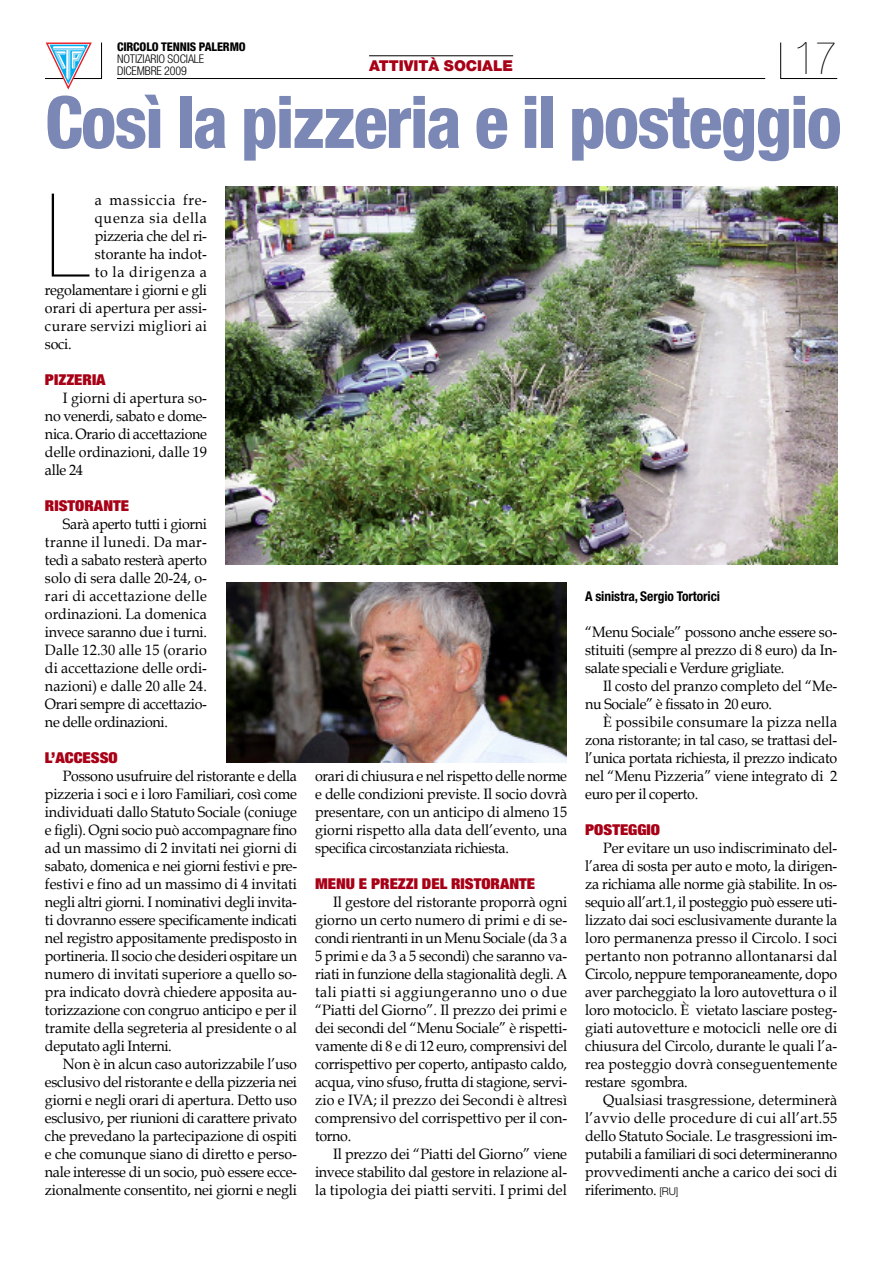
<style>
.page{position:relative;width:893px;height:1263px;background:#fff}
.page>*{position:absolute;margin:0;border:0;box-sizing:border-box;transform-origin:0 0}
.t1{font:900 condensed 116.1px "Helvetica Neue";color:#000}
.t2{font:800 condensed 72px "Helvetica Neue";letter-spacing:-.025em;color:#7b88b6}
.t3{font:900 condensed 45px "Helvetica Neue";color:#000}
.t4{font:15px/18px "Book Antiqua";letter-spacing:-.005em;color:#000;text-align:justify;scale:.95 1}
.t5{font:900 expanded 15px "Helvetica Neue";color:#a80016;scale:1.1 1}
.t6{font:15px "Book Antiqua";letter-spacing:.055em;color:#000;scale:.95 1}
.t7{font:15px "Book Antiqua";letter-spacing:.025em;color:#000;scale:.95 1}
.t8{font:900 15px "Helvetica Neue";color:#a80016}
.t9{font:700 condensed 13.5px "Helvetica Neue";letter-spacing:-.005em;color:#000}
.t10{font:300 condensed 12px/12px "Helvetica Neue";letter-spacing:-.01em;color:#000}
.t11{font:800 condensed 12px "Helvetica Neue";letter-spacing:-.01em;color:#000}
.s1{font-family:"Helvetica Neue";font-weight:300;font-size:10.5px}
</style>
<div class="page">
<svg style="left:780px;top:42px;width:58px;height:37px"></svg>
<svg style="left:45px;top:42px;width:57px;height:47px"></svg>
<hr style="left:117px;top:78px;width:648px;height:1px;background:#000">
<hr style="left:369px;top:55px;width:144px;height:1px;background:#000">
<img style="left:225px;top:187px;width:612px;height:378px">
<img style="left:226px;top:583px;width:340px;height:180px">
<h3 class="t3" style="left:794px;top:42px;width:44px">17</h3>
<p class="t11" style="left:117px;top:43px;width:130px">CIRCOLO TENNIS PALERMO</p>
<p class="t10" style="left:117px;top:54px;width:89px">NOTIZIARIO SOCIALE<br>DICEMBRE 2009</p>
<p class="t8" style="left:369px;top:61px;width:146px">ATTIVITÀ SOCIALE</p>
<h2 class="t2" style="left:45px;top:97px;width:798px">Così la pizzeria e il posteggio</h2>
<h1 class="t1" style="left:45px;top:194px;width:49px">L</h1>
<p class="t6" style="left:95px;top:191px;width:120px">a massiccia fre-</p>
<p class="t6" style="left:95px;top:209px;width:120px">quenza sia della</p>
<p class="t4" style="left:95px;top:227px;width:120px">pizzeria che del ri-</p>
<p class="t4" style="left:95px;top:245px;width:120px">storante ha indot-</p>
<p class="t6" style="left:95px;top:263px;width:120px">to la dirigenza a</p>
<p class="t4" style="left:45px;top:281px;width:172px">regolamentare i giorni e gli</p>
<p class="t4" style="left:45px;top:299px;width:172px">orari di apertura per assi-</p>
<p class="t7" style="left:45px;top:317px;width:172px">curare servizi migliori ai</p>
<p class="t4" style="left:45px;top:335px;width:30px">soci.</p>
<p class="t5" style="left:45px;top:374px;width:57px">PIZZERIA</p>
<p class="t4" style="left:45px;top:389px;width:172px;text-indent:18px">I giorni di apertura so&shy;no venerdi, sabato e dome&shy;nica. Orario di accettazione delle ordinazioni, dalle 19 alle 24</p>
<p class="t5" style="left:45px;top:500px;width:78px">RISTORANTE</p>
<p class="t4" style="left:45px;top:515px;width:172px;text-indent:18px">Sarà aperto tutti i giorni tranne il lunedi. Da mar&shy;tedì a sabato resterà aperto solo di sera dalle 20-24, o&shy;rari di accettazione delle ordinazioni. La domenica invece saranno due i turni.<br>Dalle 12.30 alle 15 (orario di accettazione delle ordi&shy;nazioni) e dalle 20 alle 24.<br>Orari sempre di accettazio&shy;ne delle ordinazioni.</p>
<p class="t5" style="left:45px;top:752px;width:68px">L’ACCESSO</p>
<p class="t4" style="left:45px;top:767px;width:267px;text-indent:18px">Possono usufruire del ristorante e della pizzeria i soci e i loro Familiari, così come individuati dallo Statuto Sociale (coniuge e figli). Ogni socio può accompagnare fino ad un massimo di 2 invitati nei giorni di sabato, domenica e nei giorni festivi e pre&shy;festivi e fino ad un massimo di 4 invitati negli altri giorni. I nominativi degli invita&shy;ti dovranno essere specificamente indicati nel registro appositamente predisposto in portineria. Il socio che desideri ospitare un numero di invitati superiore a quello so&shy;pra indicato dovrà chiedere apposita au&shy;torizzazione con congruo anticipo e per il tramite della segreteria al presidente o al deputato agli Interni.</p>
<p class="t4" style="left:45px;top:1055px;width:267px;text-indent:18px">Non è in alcun caso autorizzabile l’uso esclusivo del ristorante e della pizzeria nei giorni e negli orari di apertura. Detto uso esclusivo, per riunioni di carattere privato che prevedano la partecipazione di ospiti e che comunque siano di diretto e perso&shy;nale interesse di un socio, può essere ecce&shy;zionalmente consentito, nei giorni e negli</p>
<p class="t9" style="left:585px;top:591px;width:136px">A sinistra, Sergio Tortorici</p>
<p class="t4" style="left:585px;top:623px;width:267px">“Menu Sociale” possono anche essere so&shy;stituiti (sempre al prezzo di 8 euro) da In&shy;salate speciali e Verdure grigliate.</p>
<p class="t4" style="left:585px;top:677px;width:267px;text-indent:18px">Il costo del pranzo completo del “Me&shy;nu Sociale” è fissato in 20 euro.</p>
<p class="t4" style="left:585px;top:713px;width:267px;text-indent:18px">È possibile consumare la pizza nella zona ristorante; in tal caso, se trattasi del&shy;l’unica portata richiesta, il prezzo indicato nel “Menu Pizzeria” viene integrato di 2 euro per il coperto.</p>
<p class="t5" style="left:585px;top:824px;width:70px">POSTEGGIO</p>
<p class="t4" style="left:585px;top:839px;width:267px;text-indent:18px">Per evitare un uso indiscriminato del&shy;l’area di sosta per auto e moto, la dirigen&shy;za richiama alle norme già stabilite. In os&shy;sequio all’art.1, il posteggio può essere uti&shy;lizzato dai soci esclusivamente durante la loro permanenza presso il Circolo. I soci pertanto non potranno allontanarsi dal Circolo, neppure temporaneamente, dopo aver parcheggiato la loro autovettura o il loro motociclo. È vietato lasciare posteg&shy;giati autovetture e motocicli nelle ore di chiusura del Circolo, durante le quali l’a&shy;rea posteggio dovrà conseguentemente restare sgombra.</p>
<p class="t4" style="left:585px;top:1091px;width:267px;text-indent:18px">Qualsiasi trasgressione, determinerà l’avvio delle procedure di cui all’art.55 dello Statuto Sociale. Le trasgressioni im&shy;putabili a familiari di soci determineranno provvedimenti anche a carico dei soci di riferimento. <span class="s1">[RU]</span></p>
<p class="t4" style="left:315px;top:767px;width:267px">orari di chiusura e nel rispetto delle norme e delle condizioni previste. Il socio dovrà presentare, con un anticipo di almeno 15 giorni rispetto alla data dell’evento, una specifica circostanziata richiesta.</p>
<p class="t5" style="left:315px;top:878px;width:202px">MENU E PREZZI DEL RISTORANTE</p>
<p class="t4" style="left:315px;top:893px;width:267px;text-indent:18px">Il gestore del ristorante proporrà ogni giorno un certo numero di primi e di se&shy;condi rientranti in un Menu Sociale (da 3 a 5 primi e da 3 a 5 secondi) che saranno va&shy;riati in funzione della stagionalità degli. A tali piatti si aggiungeranno uno o due “Piatti del Giorno”. Il prezzo dei primi e dei secondi del “Menu Sociale” è rispetti&shy;vamente di 8 e di 12 euro, comprensivi del corrispettivo per coperto, antipasto caldo, acqua, vino sfuso, frutta di stagione, servi&shy;zio e IVA; il prezzo dei Secondi è altresì comprensivo del corrispettivo per il con&shy;torno.</p>
<p class="t4" style="left:315px;top:1145px;width:267px;text-indent:18px">Il prezzo dei “Piatti del Giorno” viene invece stabilito dal gestore in relazione al&shy;la tipologia dei piatti serviti. I primi del</p>
</div>
